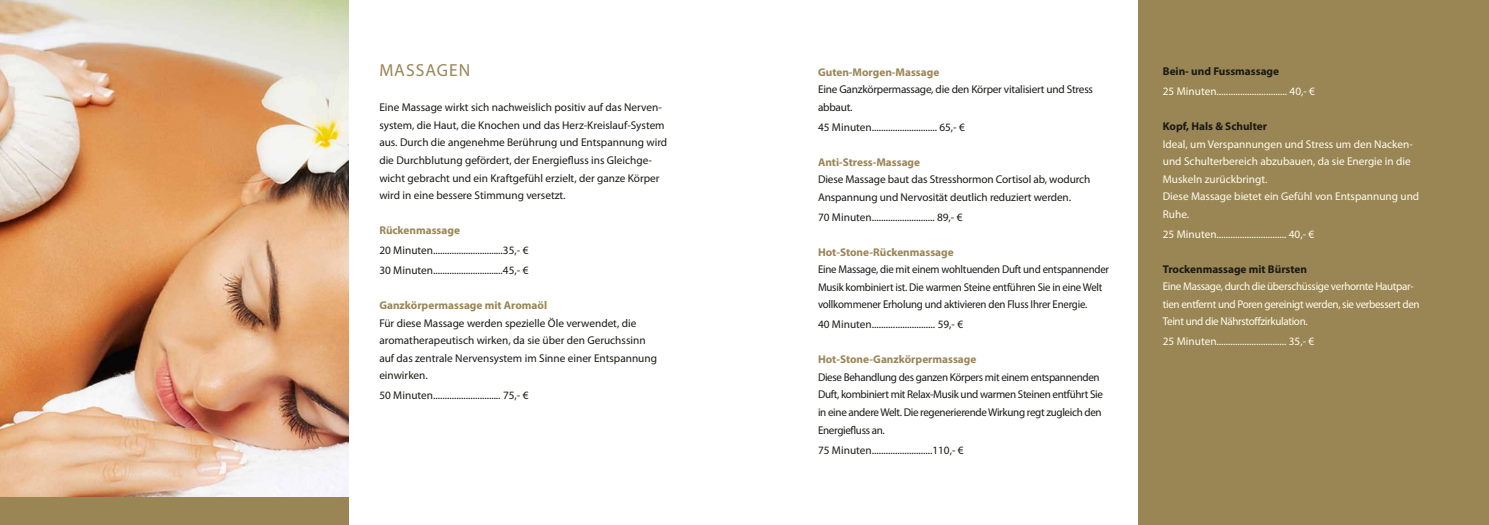
<style>
.page{position:relative;width:1489px;height:525px;background:#fff}
.page>*{position:absolute;margin:0;border:0;box-sizing:border-box;transform-origin:0 0}
.t1{font:17.5px "Myriad Pro";letter-spacing:.06em;color:#9a8555}
.t2{font:11.25px/17.5px "Myriad Pro";letter-spacing:-.01em;color:#1a1b15}
.t3{font:11.25px/17.5px "Myriad Pro";color:#fffdec}
.t4{font:11.25px/17.5px "Myriad Pro";letter-spacing:-.03em;color:#1a1b15}
.t5{font:11.25px/17.5px "Myriad Pro";letter-spacing:-.01em;color:#1a1b15;scale:.96 1}
.t6{font:11.25px/17.5px "Myriad Pro";letter-spacing:-.03em;color:#fffdec}
.t7{font:700 11.25px "Myriad Pro";color:#9a8555}
.t8{font:700 11.25px "Myriad Pro";color:#1a1b15}
</style>
<div class="page">
<div style="left:1137px;top:0;width:351px;height:524px;background:#9a8555"></div>
<div style="left:0;top:490px;width:348px;height:34px;background:#9a8555"></div>
<img style="left:0;top:0;width:348px;height:496px">
<h1 class="t1" style="left:379px;top:60px;width:93px">MASSAGEN</h1>
<p class="t2" style="left:379px;top:99px;width:289px">Eine Massage wirkt sich nachweislich positiv auf das Nerven&shy;system, die Haut, die Knochen und das Herz-Kreislauf-System aus. Durch die angenehme Berührung und Entspannung wird die Durchblutung gefördert, der Energiefluss ins Gleichge&shy;wicht gebracht und ein Kraftgefühl erzielt, der ganze Körper wird in eine bessere Stimmung versetzt.</p>
<p class="t7" style="left:379px;top:223px;width:82px">Rückenmassage</p>
<p class="t2" style="left:379px;top:240px;width:151px;line-height:20px">20 Minuten..............................35,- €<br>30 Minuten..............................45,- €</p>
<p class="t7" style="left:379px;top:298px;width:169px">Ganzkörpermassage mit Aromaöl</p>
<p class="t2" style="left:379px;top:314px;width:279px">Für diese Massage werden spezielle Öle verwendet, die aromatherapeutisch wirken, da sie über den Geruchssinn auf das zentrale Nervensystem im Sinne einer Entspannung einwirken.</p>
<p class="t2" style="left:379px;top:386px;width:151px">50 Minuten............................. 75,- €</p>
<p class="t7" style="left:818px;top:64px;width:123px">Guten-Morgen-Massage</p>
<p class="t2" style="left:818px;top:80px;width:276px">Eine Ganzkörpermassage, die den Körper vitalisiert und Stress abbaut.</p>
<p class="t2" style="left:818px;top:118px;width:148px">45 Minuten............................ 65,- €</p>
<p class="t7" style="left:818px;top:154px;width:104px">Anti-Stress-Massage</p>
<p class="t2" style="left:818px;top:170px;width:274px">Diese Massage baut das Stresshormon Cortisol ab, wodurch<br>Anspannung und Nervosität deutlich reduziert werden.</p>
<p class="t2" style="left:818px;top:208px;width:146px">70 Minuten........................... 89,- €</p>
<p class="t7" style="left:818px;top:244px;width:137px">Hot-Stone-Rückenmassage</p>
<p class="t5" style="left:818px;top:260px;width:305px">Eine Massage, die mit einem wohltuenden Duft und entspannender<br>Musik kombiniert ist. Die warmen Steine entführen Sie in eine Welt vollkommener Erholung und aktivieren den Fluss Ihrer Energie.</p>
<p class="t2" style="left:818px;top:315px;width:147px">40 Minuten........................... 59,- €</p>
<p class="t7" style="left:818px;top:352px;width:160px">Hot-Stone-Ganzkörpermassage</p>
<p class="t4" style="left:818px;top:368px;width:286px">Diese Behandlung des ganzen Körpers mit einem entspannenden Duft, kombiniert mit Relax-Musik und warmen Steinen entführt Sie in eine andere Welt. Die regenerierende Wirkung regt zugleich den Energiefluss an.</p>
<p class="t2" style="left:818px;top:440px;width:147px">75 Minuten..........................110,- €</p>
<p class="t8" style="left:1162px;top:64px;width:118px">Bein- und Fussmassage</p>
<p class="t3" style="left:1162px;top:82px;width:154px">25 Minuten.............................. 40,- €</p>
<p class="t8" style="left:1162px;top:119px;width:106px">Kopf, Hals &amp; Schulter</p>
<p class="t3" style="left:1162px;top:135px;width:258px">Ideal, um Verspannungen und Stress um den Nacken&shy;und Schulterbereich abzubauen, da sie Energie in die Muskeln zurückbringt.<br>Diese Massage bietet ein Gefühl von Entspannung und Ruhe.</p>
<p class="t3" style="left:1162px;top:225px;width:153px">25 Minuten.............................. 40,- €</p>
<p class="t8" style="left:1162px;top:261px;width:146px">Trockenmassage mit Bürsten</p>
<p class="t6" style="left:1162px;top:277px;width:258px">Eine Massage, durch die überschüssige verhornte Hautpar&shy;tien entfernt und Poren gereinigt werden, sie verbessert den<br>Teint und die Nährstoffzirkulation.</p>
<p class="t3" style="left:1162px;top:332px;width:153px">25 Minuten.............................. 35,- €</p>
</div>
